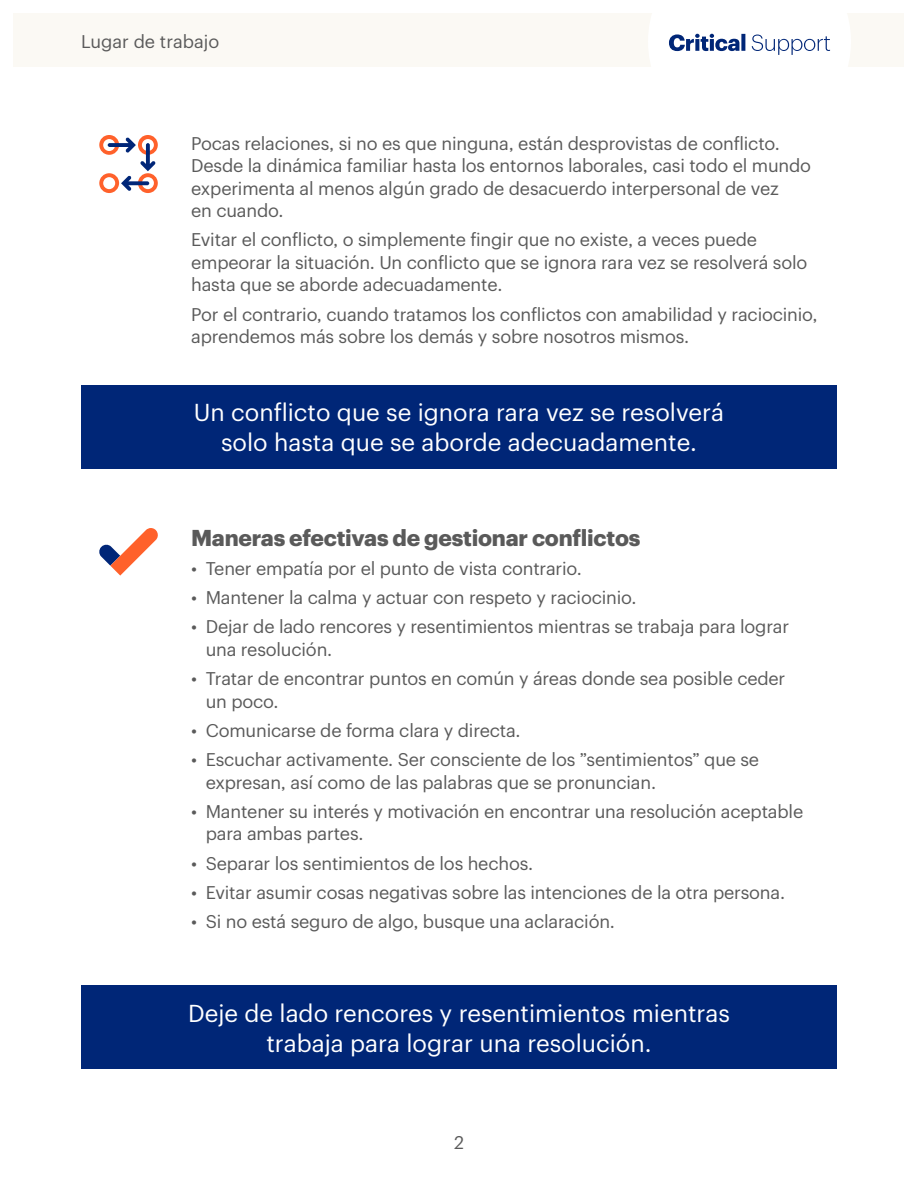
<style>
.page{position:relative;width:918px;height:1188px;background:#fff}
.page>*{position:absolute;margin:0;border:0;box-sizing:border-box;transform-origin:0 0}
.Headline-subhead{font:24px/30px "Graphik UHG";color:#fff;text-align:center}
.Section_Subhead{font:700 22.5px "Graphik UHG";letter-spacing:-.01em;color:#5a5a5a}
.Body{font:18px/22.5px "Graphik UHG";letter-spacing:-.01em;color:#5a5a5a}
</style>
<div class="page">
<div style="left:81px;top:385px;width:756px;height:83px;background:#002677"></div>
<div style="left:81px;top:986px;width:756px;height:83px;background:#002677"></div>
<div style="left:14px;top:14px;width:890px;height:54px;background:#fbf9f4"></div>
<svg style="left:648px;top:13px;width:203px;height:55px"></svg>
<svg style="left:99px;top:135px;width:59px;height:58px"></svg>
<svg style="left:99px;top:528px;width:59px;height:48px"></svg>
<p class="Body" style="left:81px;top:29px;width:140px">Lugar de trabajo</p>
<p class="Body" style="left:191px;top:130px;width:621px">Pocas relaciones, si no es que ninguna, están desprovistas de conflicto.<br>Desde la dinámica familiar hasta los entornos laborales, casi todo el mundo experimenta al menos algún grado de desacuerdo interpersonal de vez<br>en cuando.</p>
<p class="Body" style="left:191px;top:227px;width:618px">Evitar el conflicto, o simplemente fingir que no existe, a veces puede empeorar la situación. Un conflicto que se ignora rara vez se resolverá solo hasta que se aborde adecuadamente.</p>
<p class="Body" style="left:191px;top:301px;width:628px">Por el contrario, cuando tratamos los conflictos con amabilidad y raciocinio, aprendemos más sobre los demás y sobre nosotros mismos.</p>
<p class="Headline-subhead" style="left:194px;top:396px;width:532px">Un conflicto que se ignora rara vez se resolverá solo hasta que se aborde adecuadamente.</p>
<p class="Section_Subhead" style="left:191px;top:520px;width:451px">Maneras efectivas de gestionar conflictos</p>
<p class="Body" style="left:191px;top:556px;width:392px">• Tener empatía por el punto de vista contrario.</p>
<p class="Body" style="left:191px;top:585px;width:447px">• Mantener la calma y actuar con respeto y raciocinio.</p>
<p class="Body" style="left:206px;top:614px;width:585px;text-indent:-15px">• Dejar de lado rencores y resentimientos mientras se trabaja para lograr una resolución.</p>
<p class="Body" style="left:206px;top:666px;width:581px;text-indent:-15px">• Tratar de encontrar puntos en común y áreas donde sea posible ceder un poco.</p>
<p class="Body" style="left:191px;top:718px;width:331px">• Comunicarse de forma clara y directa.</p>
<p class="Body" style="left:206px;top:747px;width:555px;text-indent:-15px">• Escuchar activamente. Ser consciente de los "sentimientos" que se expresan, así como de las palabras que se pronuncian.</p>
<p class="Body" style="left:206px;top:799px;width:599px;text-indent:-15px">• Mantener su interés y motivación en encontrar una resolución aceptable para ambas partes.</p>
<p class="Body" style="left:191px;top:850px;width:344px">• Separar los sentimientos de los hechos.</p>
<p class="Body" style="left:191px;top:880px;width:595px">• Evitar asumir cosas negativas sobre las intenciones de la otra persona.</p>
<p class="Body" style="left:191px;top:909px;width:425px">• Si no está seguro de algo, busque una aclaración.</p>
<p class="Headline-subhead" style="left:188px;top:996px;width:543px">Deje de lado rencores y resentimientos mientras trabaja para lograr una resolución.</p>
<p class="Body" style="left:454px;top:1129px;width:11px">2</p>
</div>
